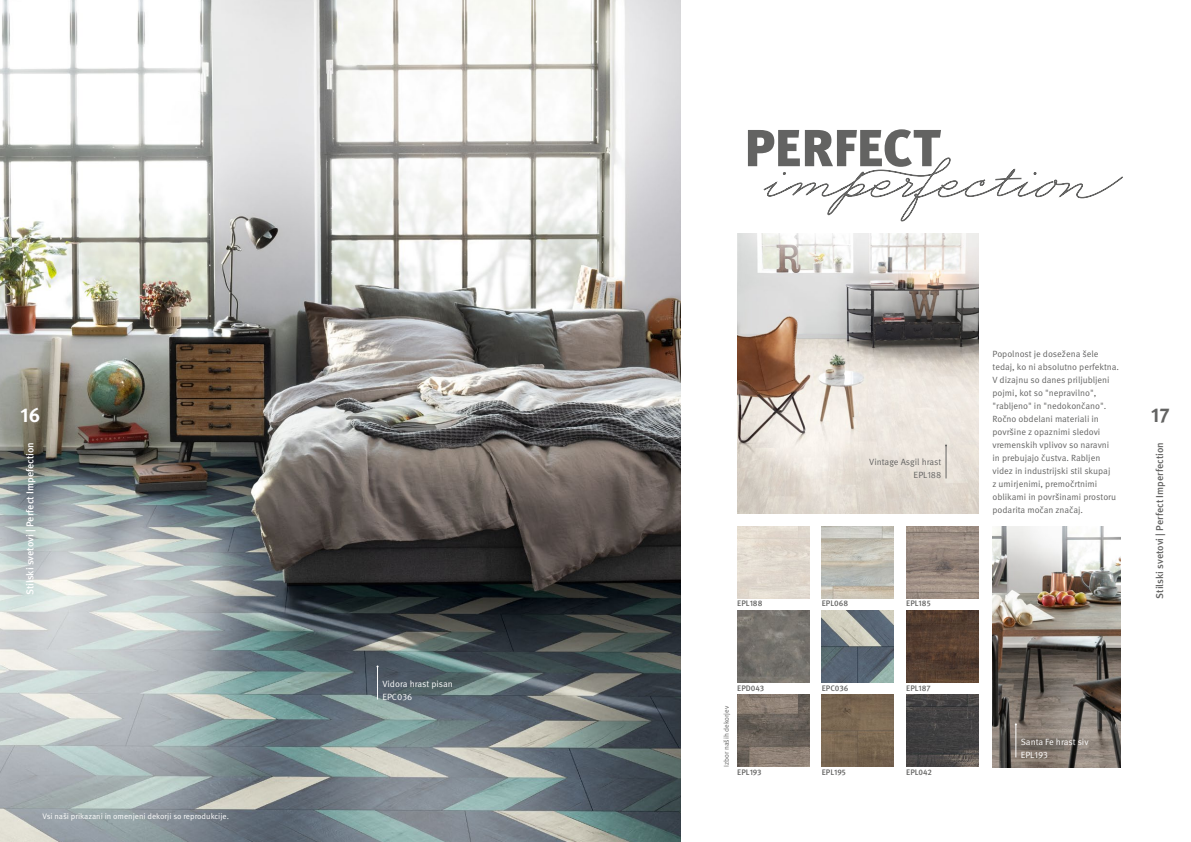
<style>
.page{position:relative;width:1191px;height:842px;background:#fff}
.page>*{position:absolute;margin:0;border:0;box-sizing:border-box;transform-origin:0 0}
.t1{font:700 20px "Meta Pro";color:#fff}
.t2{font:700 20px "Meta Pro";color:#636362}
.t3{font:500 10px "Meta Pro";color:#636362}
.t4{font:500 10px "Meta Pro";color:#fff}
.t5{font:9px/13px "Meta Pro";color:#636362}
.t6{font:9px/13px "Meta Pro";color:#fff}
.t7{font:500 8px "Meta Pro";color:#636362}
.t8{font:8px "Meta Pro";color:#fff}
.t9{font:7px "Meta Pro";color:#636362}
</style>
<div class="page">
<img style="left:0;top:0;width:680px;height:842px">
<img style="left:737px;top:234px;width:241px;height:279px">
<img style="left:992px;top:526px;width:128px;height:241px">
<svg style="left:748px;top:129px;width:375px;height:92px"></svg>
<img style="left:821px;top:526px;width:72px;height:72px">
<img style="left:737px;top:526px;width:72px;height:72px">
<img style="left:906px;top:526px;width:72px;height:72px">
<img style="left:737px;top:611px;width:72px;height:72px">
<img style="left:821px;top:611px;width:72px;height:72px">
<img style="left:906px;top:611px;width:72px;height:72px">
<img style="left:737px;top:695px;width:72px;height:72px">
<img style="left:821px;top:695px;width:72px;height:72px">
<img style="left:906px;top:695px;width:72px;height:72px">
<div style="left:368px;top:666px;width:98px;height:49px;background:#000;opacity:.5"></div>
<hr style="left:377px;top:666px;width:1px;height:33px;background:#fff">
<div style="left:1006px;top:724px;width:96px;height:49px;background:#000;opacity:.5"></div>
<hr style="left:1015px;top:724px;width:1px;height:33px;background:#fff">
<hr style="left:945px;top:445px;width:1px;height:33px;background:#636362">
<p class="t5" style="left:992px;top:348px;width:128px">Popolnost je dosežena šele tedaj, ko ni absolutno perfektna.<br>V dizajnu so danes priljubljeni pojmi, kot so "nepravilno", "rabljeno" in "nedokončano".<br>Ročno obdelani materiali in površine z opaznimi sledovi vremenskih vplivov so naravni<br>in prebujajo čustva. Rabljen videz in industrijski stil skupaj<br>z umirjenimi, premočrtnimi oblikami in površinami prostoru podarita močan značaj.</p>
<h1 class="t1" style="left:21px;top:400px;width:21px">16</h1>
<h1 class="t2" style="left:1151px;top:400px;width:20px">17</h1>
<p class="t4" style="left:24px;top:595px;width:155px;rotate:-90deg">Stilski svetovi | Perfect Impefection</p>
<p class="t3" style="left:1153px;top:599px;width:158px;rotate:-90deg">Stilski svetovi | Perfect Imperfection</p>
<p class="t5" style="left:869px;top:456px;width:74px;text-align:right">Vintage Asgil hrast<br>EPL188</p>
<p class="t8" style="left:43px;top:811px;width:188px">Vsi naši prikazani in omenjeni dekorji so reprodukcije.</p>
<p class="t6" style="left:382px;top:677px;width:72px">Vidora hrast pisan<br>EPC036</p>
<p class="t7" style="left:737px;top:599px;width:27px">EPL188</p>
<p class="t7" style="left:821px;top:599px;width:28px">EPL068</p>
<p class="t7" style="left:906px;top:599px;width:26px">EPL185</p>
<p class="t7" style="left:737px;top:683px;width:29px">EPD043</p>
<p class="t7" style="left:821px;top:683px;width:28px">EPC036</p>
<p class="t7" style="left:906px;top:683px;width:26px">EPL187</p>
<p class="t9" style="left:722px;top:767px;width:63px;rotate:-90deg">Izbor naših dekorjev</p>
<p class="t7" style="left:737px;top:767px;width:26px">EPL193</p>
<p class="t7" style="left:821px;top:767px;width:26px">EPL195</p>
<p class="t7" style="left:906px;top:767px;width:27px">EPL042</p>
<p class="t6" style="left:1020px;top:735px;width:69px">Santa Fe hrast siv<br>EPL193</p>
</div>
